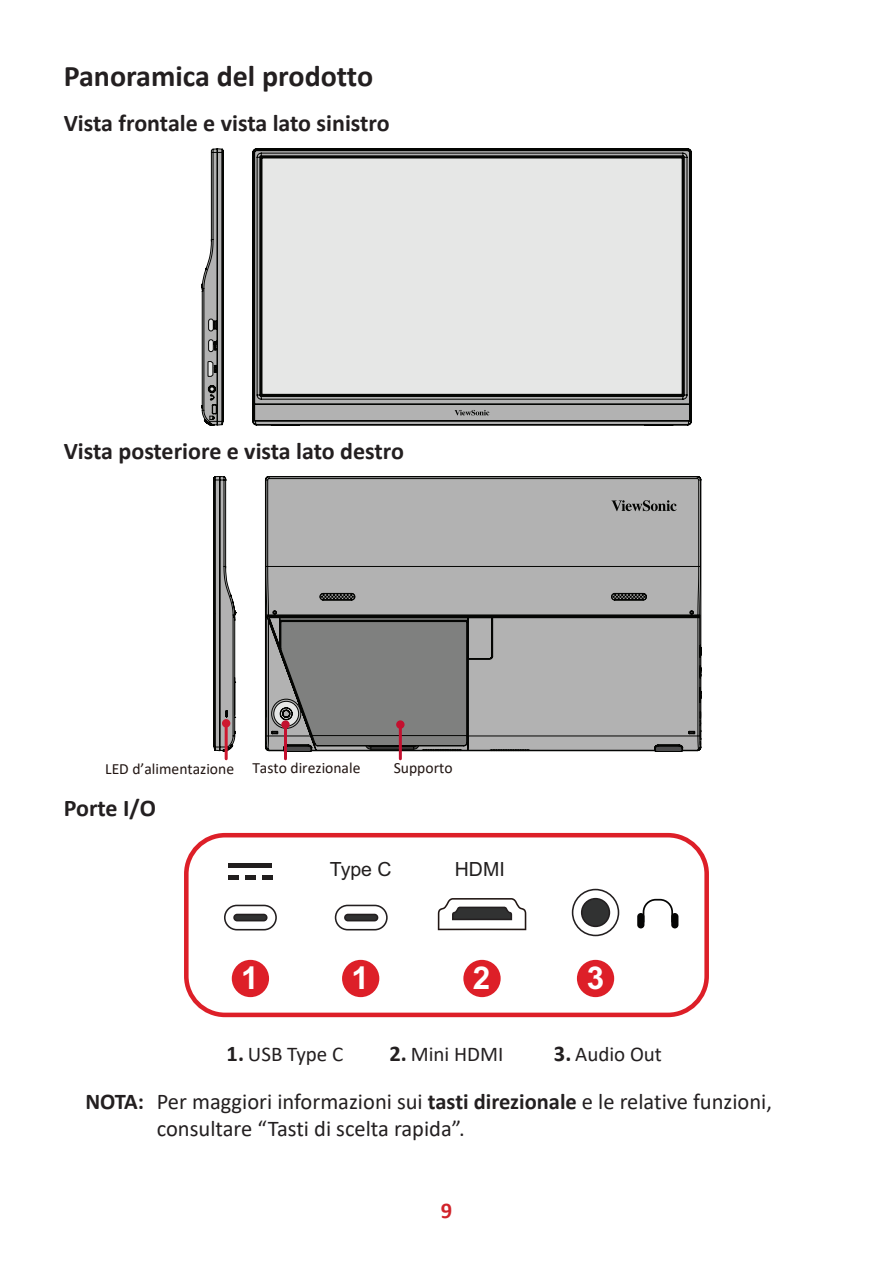
<style>
.page{position:relative;width:893px;height:1263px;background:#fff}
.page>*{position:absolute;margin:0;border:0;box-sizing:border-box;transform-origin:0 0}
.t1{font:700 31.5px "Arial";color:#fff}
.t2{font:700 30px "Calibri";color:#231f20}
.t3{font:700 24px "Calibri";color:#231f20}
.t4{font:22.5px/27px "Calibri";color:#231f20}
.t5{font:700 22.5px "Calibri";color:#d1232a}
.t6{font:21px "Calibri";color:#231f20}
.t7{font:19.5px "Arial";color:#211e1e}
.t8{font:15.6px "Calibri";color:#211512}
.s1{font-weight:700;font-size:22.5px}
.s2{font-weight:700}
</style>
<div class="page">
<svg style="left:252px;top:149px;width:439px;height:277px;background:#cdcecd"></svg>
<svg style="left:202px;top:149px;width:22px;height:277px"></svg>
<svg style="left:214px;top:476px;width:51px;height:276px"></svg>
<svg style="left:265px;top:476px;width:436px;height:276px;background:#555655"></svg>
<div style="left:266px;top:480px;width:435px;height:137px;background:#b2b2b2"></div>
<svg style="left:266px;top:617px;width:435px;height:134px;background:#929292"></svg>
<svg style="left:611px;top:500px;width:66px;height:11px"></svg>
<hr style="left:284px;top:724px;width:3px;height:35px;background:#c3102f">
<div style="left:281px;top:720px;width:9px;height:9px;background:#c3102f;border-radius:50%"></div>
<hr style="left:399px;top:724px;width:3px;height:35px;background:#c3102f">
<div style="left:396px;top:720px;width:9px;height:9px;background:#c3102f;border-radius:50%"></div>
<hr style="left:225px;top:723px;width:3px;height:36px;background:#ce182f">
<div style="left:222px;top:719px;width:8px;height:8px;background:#ce182f;border-radius:50%"></div>
<div style="left:184px;top:833px;width:525px;height:184px;border:5px solid #dd1f28;border-radius:39px"></div>
<div style="left:637px;top:913px;width:7px;height:15px;background:#050504;border-radius:4px"></div>
<div style="left:671px;top:913px;width:7px;height:15px;background:#050504;border-radius:4px"></div>
<svg style="left:643px;top:899px;width:30px;height:23px"></svg>
<div style="left:232px;top:960px;width:37px;height:37px;background:#dd1f28;border-radius:50%"></div>
<div style="left:342px;top:960px;width:37px;height:37px;background:#dd1f28;border-radius:19px"></div>
<div style="left:463px;top:960px;width:38px;height:37px;background:#dd1f28;border-radius:50%"></div>
<div style="left:577px;top:960px;width:37px;height:37px;background:#dd1f28;border-radius:50%"></div>
<div style="left:224px;top:905px;width:53px;height:25px;border:2px solid #231f20;border-radius:12px"></div>
<div style="left:234px;top:914px;width:33px;height:7px;background:#313232;border-radius:3px"></div>
<div style="left:233px;top:914px;width:35px;height:7px;border:2px solid #231f20;border-radius:3px"></div>
<div style="left:335px;top:905px;width:53px;height:25px;border:2px solid #231f20;border-radius:12px"></div>
<div style="left:345px;top:914px;width:33px;height:7px;background:#313232;border-radius:3px"></div>
<div style="left:344px;top:914px;width:34px;height:7px;border:2px solid #231f20;border-radius:3px"></div>
<svg style="left:438px;top:898px;width:88px;height:32px"></svg>
<svg style="left:572px;top:889px;width:47px;height:46px"></svg>
<div style="left:572px;top:889px;width:47px;height:47px;border:2px solid #231f20;border-radius:50%"></div>
<div style="left:582px;top:899px;width:27px;height:27px;background:#313232;border-radius:50%"></div>
<div style="left:581px;top:898px;width:29px;height:29px;border:2px solid #231f20;border-radius:50%"></div>
<div style="left:229px;top:863px;width:43px;height:5px;background:#211e1e"></div>
<div style="left:229px;top:875px;width:10px;height:5px;background:#211e1e"></div>
<div style="left:262px;top:875px;width:10px;height:5px;background:#211e1e"></div>
<div style="left:245px;top:875px;width:10px;height:5px;background:#211e1e"></div>
<h2 class="t2" style="left:64px;top:55px;width:311px">Panoramica del prodotto</h2>
<p class="t3" style="left:64px;top:106px;width:327px">Vista frontale e vista lato sinistro</p>
<p class="t3" style="left:64px;top:434px;width:342px">Vista posteriore e vista lato destro</p>
<p class="t8" style="left:105px;top:758px;width:257px">LED d’alimentazione Tasto direzionale</p>
<p class="t8" style="left:394px;top:757px;width:60px">Supporto</p>
<p class="t3" style="left:64px;top:791px;width:94px">Porte I/O</p>
<p class="t7" style="left:330px;top:855px;width:63px">Type C</p>
<p class="t7" style="left:455px;top:855px;width:51px">HDMI</p>
<h1 class="t1" style="left:241px;top:956px;width:19px">1</h1>
<h1 class="t1" style="left:351px;top:956px;width:19px">1</h1>
<h1 class="t1" style="left:473px;top:956px;width:19px">2</h1>
<h1 class="t1" style="left:587px;top:956px;width:19px">3</h1>
<p class="t6" style="left:227px;top:1040px;width:118px"><span class="s1">1.</span> USB Type C</p>
<p class="t6" style="left:390px;top:1040px;width:115px"><span class="s1">2.</span> Mini HDMI</p>
<p class="t6" style="left:554px;top:1040px;width:110px"><span class="s1">3.</span> Audio Out</p>
<p class="t4" style="left:157px;top:1088px;width:617px;text-indent:-71px"><span class="s2">NOTA:</span> Per maggiori informazioni sui <span class="s2">tasti direzionale</span> e le relative funzioni, consultare “Tasti di scelta rapida”.</p>
<p class="t5" style="left:441px;top:1194px;width:13px">9</p>
</div>
